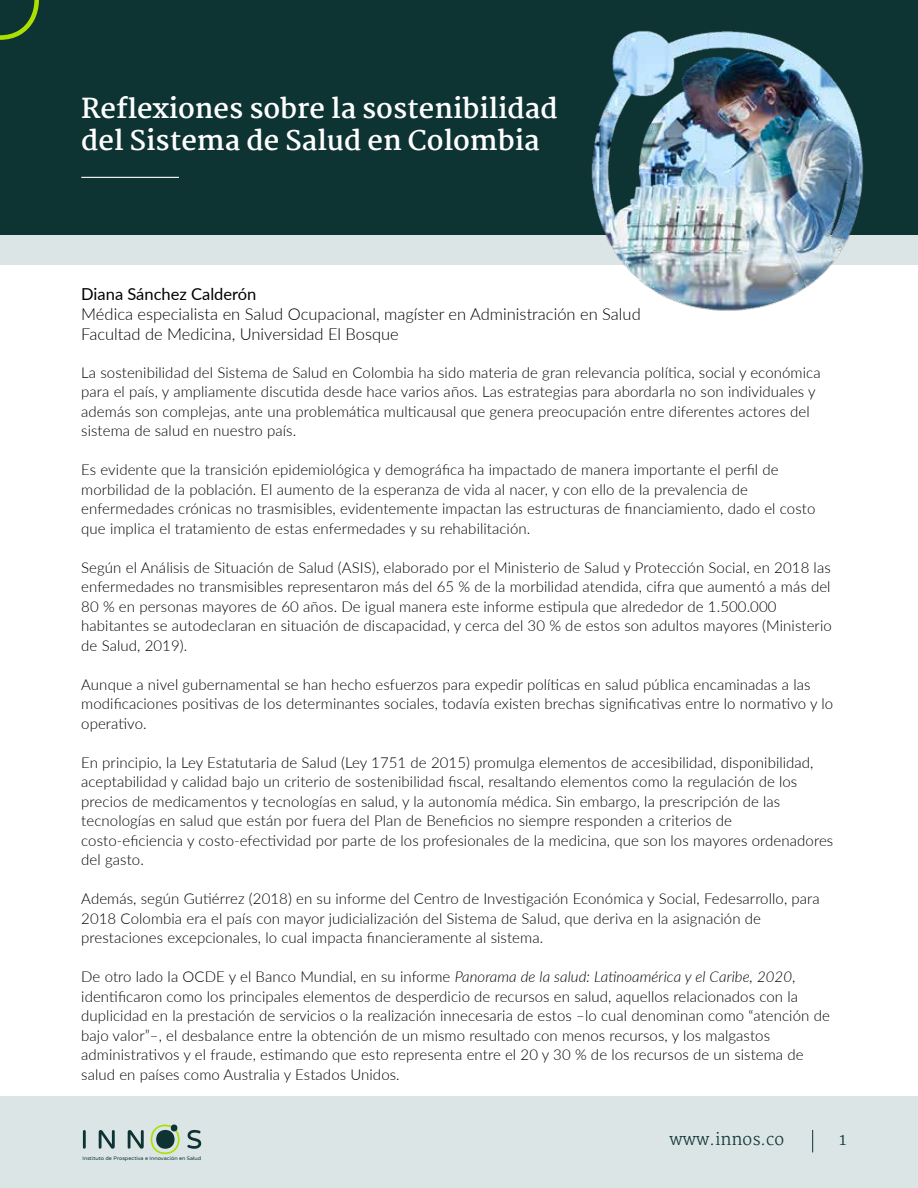
<style>
.page{position:relative;width:918px;height:1188px;background:#fff}
.page>*{position:absolute;margin:0;border:0;box-sizing:border-box;transform-origin:0 0}
.t1{font:700 27.15px/32.5px "Martel";color:#fff}
.t2{font:300 16.5px/19.8px "Lato";color:#000}
.t3{font:16.5px "Lato";color:#000}
.t4{font:300 16.35px "Martel";color:#0e3333}
.t5{font:300 15px/19.5px "Lato";letter-spacing:.005em;color:#000}
.t6{font:5.1px "Varela Round";color:#0e3333;scale:1.06 1}
.s1{font-style:italic}
</style>
<div class="page">
<div style="left:0;top:0;width:918px;height:235px;background:#0e3333"></div>
<div style="left:0;top:235px;width:918px;height:30px;background:#dbe5e5"></div>
<img style="left:591px;top:30px;width:273px;height:281px">
<hr style="left:81px;top:177px;width:98px;height:1px;background:#fff">
<svg style="left:0;top:0;width:39px;height:40px"></svg>
<div style="left:0;top:1096px;width:918px;height:92px;background:#dbe5e5"></div>
<svg style="left:83px;top:1130px;width:3px;height:19px"></svg>
<svg style="left:99px;top:1130px;width:16px;height:19px"></svg>
<svg style="left:128px;top:1130px;width:16px;height:19px"></svg>
<svg style="left:187px;top:1130px;width:14px;height:19px"></svg>
<svg style="left:151px;top:1125px;width:29px;height:29px"></svg>
<svg style="left:812px;top:1130px;width:1px;height:22px"></svg>
<h1 class="t1" style="left:81px;top:92px;width:478px">Reflexiones sobre la sostenibilidad del Sistema de Salud en Colombia</h1>
<p class="t3" style="left:81px;top:282px;width:177px">Diana Sánchez Calderón</p>
<p class="t2" style="left:81px;top:303px;width:561px">Médica especialista en Salud Ocupacional, magíster en Administración en Salud<br>Facultad de Medicina, Universidad El Bosque</p>
<p class="t5" style="left:81px;top:362px;width:741px">La sostenibilidad del Sistema de Salud en Colombia ha sido materia de gran relevancia política, social y económica para el país, y ampliamente discutida desde hace varios años. Las estrategias para abordarla no son individuales y además son complejas, ante una problemática multicausal que genera preocupación entre diferentes actores del sistema de salud en nuestro país.</p>
<p class="t5" style="left:81px;top:460px;width:736px">Es evidente que la transición epidemiológica y demográfica ha impactado de manera importante el perfil de morbilidad de la población. El aumento de la esperanza de vida al nacer, y con ello de la prevalencia de enfermedades crónicas no trasmisibles, evidentemente impactan las estructuras de financiamiento, dado el costo que implica el tratamiento de estas enfermedades y su rehabilitación.</p>
<p class="t5" style="left:81px;top:557px;width:752px">Según el Análisis de Situación de Salud (ASIS), elaborado por el Ministerio de Salud y Protección Social, en 2018 las enfermedades no transmisibles representaron más del 65 % de la morbilidad atendida, cifra que aumentó a más del 80 % en personas mayores de 60 años. De igual manera este informe estipula que alrededor de 1.500.000 habitantes se autodeclaran en situación de discapacidad, y cerca del 30 % de estos son adultos mayores (Ministerio de Salud, 2019).</p>
<p class="t5" style="left:81px;top:674px;width:753px">Aunque a nivel gubernamental se han hecho esfuerzos para expedir políticas en salud pública encaminadas a las modificaciones positivas de los determinantes sociales, todavía existen brechas significativas entre lo normativo y lo operativo.</p>
<p class="t5" style="left:81px;top:752px;width:754px">En principio, la Ley Estatutaria de Salud (Ley 1751 de 2015) promulga elementos de accesibilidad, disponibilidad, aceptabilidad y calidad bajo un criterio de sostenibilidad fiscal, resaltando elementos como la regulación de los precios de medicamentos y tecnologías en salud, y la autonomía médica. Sin embargo, la prescripción de las tecnologías en salud que están por fuera del Plan de Beneficios no siempre responden a criterios de costo-eficiencia y costo-efectividad por parte de los profesionales de la medicina, que son los mayores ordenadores del gasto.</p>
<p class="t5" style="left:81px;top:889px;width:740px">Además, según Gutiérrez (2018) en su informe del Centro de Investigación Económica y Social, Fedesarrollo, para<br>2018 Colombia era el país con mayor judicialización del Sistema de Salud, que deriva en la asignación de prestaciones excepcionales, lo cual impacta financieramente al sistema.</p>
<p class="t5" style="left:81px;top:967px;width:750px">De otro lado la OCDE y el Banco Mundial, en su informe <span class="s1">Panorama de la salud: Latinoamérica y el Caribe, 2020</span>, identificaron como los principales elementos de desperdicio de recursos en salud, aquellos relacionados con la duplicidad en la prestación de servicios o la realización innecesaria de estos –lo cual denominan como “atención de bajo valor”–, el desbalance entre la obtención de un mismo resultado con menos recursos, y los malgastos administrativos y el fraude, estimando que esto representa entre el 20 y 30 % de los recursos de un sistema de salud en países como Australia y Estados Unidos.</p>
<p class="t6" style="left:83px;top:1155px;width:114px">Instituto de Prospectiva e Innovación en Salud</p>
<p class="t4" style="left:670px;top:1130px;width:116px">www.innos.co</p>
<p class="t4" style="left:839px;top:1130px;width:9px">1</p>
</div>
